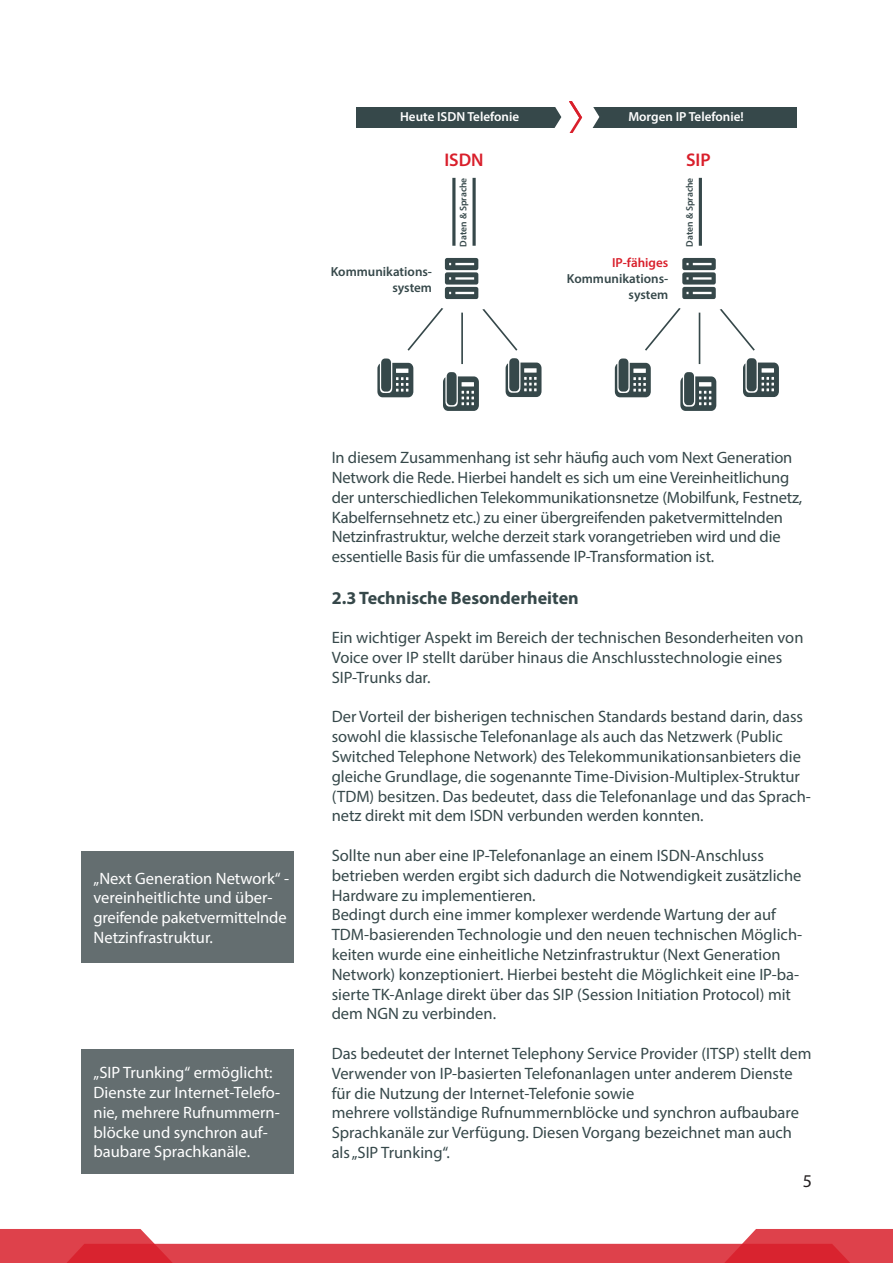
<style>
.page{position:relative;width:893px;height:1263px;background:#fff}
.page>*{position:absolute;margin:0;border:0;box-sizing:border-box;transform-origin:0 0}
.t1{font:600 18.3px "Myriad Pro";color:#d91f2b}
.t2{font:700 18px "Myriad Pro";color:#36484a}
.t3{font:18px "Myriad Pro";color:#231f20}
.t4{font:16.5px/19.8px "Myriad Pro";color:#36484a}
.t5{font:16.5px/19.8px "Myriad Pro";color:#fff}
.t6{font:600 13.05px/15.8px "Myriad Pro";color:#36484a;text-align:right}
.t7{font:600 13.05px "Myriad Pro";color:#fff}
.t8{font:600 13.05px "Myriad Pro";color:#d91f2b}
.t9{font:600 9.6px "Myriad Pro";color:#36484a}
</style>
<div class="page">
<svg style="left:0;top:1229px;width:892px;height:34px"></svg>
<hr style="left:461px;top:300px;width:2px;height:64px;background:#36484a">
<div style="left:356px;top:107px;width:441px;height:20px;background:#36484a"></div>
<svg style="left:377px;top:358px;width:36px;height:39px"></svg>
<svg style="left:443px;top:372px;width:36px;height:39px"></svg>
<svg style="left:506px;top:358px;width:35px;height:39px"></svg>
<svg style="left:472px;top:178px;width:4px;height:68px"></svg>
<hr style="left:452px;top:178px;width:3px;height:68px;background:#36484a">
<svg style="left:407px;top:258px;width:111px;height:94px"></svg>
<hr style="left:699px;top:300px;width:1px;height:64px;background:#36484a">
<svg style="left:615px;top:358px;width:36px;height:39px"></svg>
<svg style="left:680px;top:372px;width:36px;height:39px"></svg>
<svg style="left:743px;top:358px;width:36px;height:39px"></svg>
<svg style="left:645px;top:258px;width:110px;height:94px"></svg>
<svg style="left:550px;top:101px;width:49px;height:32px"></svg>
<hr style="left:699px;top:178px;width:3px;height:68px;background:#36484a">
<div style="left:81px;top:851px;width:212px;height:112px;background:#646e70"></div>
<div style="left:81px;top:1050px;width:212px;height:124px;background:#646e70"></div>
<p class="t7" style="left:400px;top:108px;width:121px">Heute ISDN Telefonie</p>
<p class="t7" style="left:628px;top:108px;width:117px">Morgen IP Telefonie!</p>
<p class="t1" style="left:444px;top:148px;width:41px">ISDN</p>
<p class="t1" style="left:686px;top:148px;width:26px">SIP</p>
<p class="t6" style="left:331px;top:263px;width:103px">Kommunikations&shy;system</p>
<p class="t9" style="left:457px;top:246px;width:70px;rotate:-90deg">Daten &amp; Sprache</p>
<p class="t8" style="left:612px;top:254px;width:58px">IP-fähiges</p>
<p class="t6" style="left:567px;top:270px;width:103px">Kommunikations&shy;system</p>
<p class="t9" style="left:683px;top:246px;width:70px;rotate:-90deg">Daten &amp; Sprache</p>
<p class="t5" style="left:94px;top:868px;width:197px">„Next Generation Network“ - vereinheitlichte und über&shy;greifende paketvermittelnde<br>Netzinfrastruktur.</p>
<p class="t5" style="left:94px;top:1062px;width:188px">„SIP Trunking“ ermöglicht:<br>Dienste zur Internet-Telefo&shy;nie, mehrere Rufnummern&shy;blöcke und synchron auf&shy;baubare Sprachkanäle.</p>
<p class="t4" style="left:332px;top:447px;width:472px">In diesem Zusammenhang ist sehr häufig auch vom Next Generation Network die Rede. Hierbei handelt es sich um eine Vereinheitlichung der unterschiedlichen Telekommunikationsnetze (Mobilfunk, Festnetz, Kabelfernsehnetz etc.) zu einer übergreifenden paketvermittelnden Netzinfrastruktur, welche derzeit stark vorangetrieben wird und die essentielle Basis für die umfassende IP-Transformation ist.</p>
<p class="t2" style="left:332px;top:586px;width:249px">2.3 Technische Besonderheiten</p>
<p class="t4" style="left:332px;top:627px;width:473px">Ein wichtiger Aspekt im Bereich der technischen Besonderheiten von<br>Voice over IP stellt darüber hinaus die Anschlusstechnologie eines<br>SIP-Trunks dar.</p>
<p class="t4" style="left:332px;top:707px;width:481px">Der Vorteil der bisherigen technischen Standards bestand darin, dass sowohl die klassische Telefonanlage als auch das Netzwerk (Public Switched Telephone Network) des Telekommunikationsanbieters die gleiche Grundlage, die sogenannte Time-Division-Multiplex-Struktur (TDM) besitzen. Das bedeutet, dass die Telefonanlage und das Sprach&shy;netz direkt mit dem ISDN verbunden werden konnten.</p>
<p class="t4" style="left:332px;top:845px;width:472px">Sollte nun aber eine IP-Telefonanlage an einem ISDN-Anschluss betrieben werden ergibt sich dadurch die Notwendigkeit zusätzliche Hardware zu implementieren.<br>Bedingt durch eine immer komplexer werdende Wartung der auf TDM-basierenden Technologie und den neuen technischen Möglich&shy;keiten wurde eine einheitliche Netzinfrastruktur (Next Generation Network) konzeptioniert. Hierbei besteht die Möglichkeit eine IP-ba&shy;sierte TK-Anlage direkt über das SIP (Session Initiation Protocol) mit dem NGN zu verbinden.</p>
<p class="t4" style="left:332px;top:1043px;width:481px">Das bedeutet der Internet Telephony Service Provider (ITSP) stellt dem Verwender von IP-basierten Telefonanlagen unter anderem Dienste für die Nutzung der Internet-Telefonie sowie<br>mehrere vollständige Rufnummernblöcke und synchron aufbaubare Sprachkanäle zur Verfügung. Diesen Vorgang bezeichnet man auch als „SIP Trunking“.</p>
<p class="t3" style="left:803px;top:1170px;width:11px">5</p>
</div>
